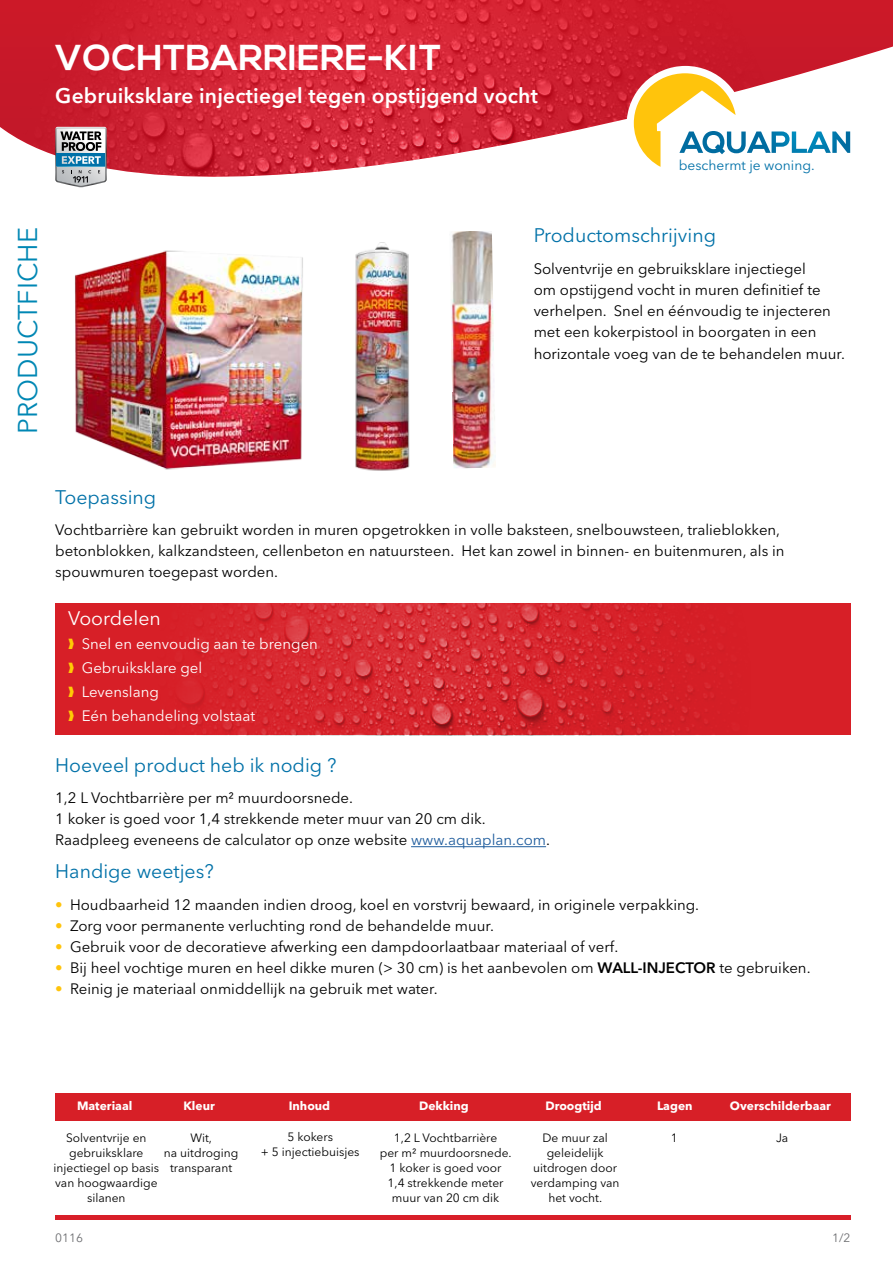
<style>
.page{position:relative;width:893px;height:1263px;background:#fff}
.page>*{position:absolute;margin:0;border:0;box-sizing:border-box;transform-origin:0 0}
.t1{font:700 36px "Nexa";letter-spacing:.01em;color:#fff}
.t2{font:27px "Avenir Next LT Pro";color:#0087b4}
.t3{font:600 21px "Avenir Next LT Pro";letter-spacing:.01em;color:#fff}
.t4{font:19.5px "Avenir Next LT Pro";color:#0071a8}
.t5{font:19.5px "Avenir Next LT Pro";color:#fff}
.t6{font:15px/21px "Avenir Next LT Pro";color:#000}
.t7{font:15px/24px "Avenir Next LT Pro";color:#fff}
.t8{font:13.8px "Avenir Next LT Pro";color:#0071a8}
.t9{font:12px/15px "Avenir Next LT Pro";color:#000;text-align:center}
.t10{font:700 12px "Avenir Next LT Pro";color:#fff}
.t11{font:12px "Avenir Next LT Pro";color:#6d6e71}
.s1{color:#ffcb05}
.s2{color:#215e9e}
.s3{color:#ffc40c}
.s4{font-weight:600}
</style>
<div class="page">
<hr style="left:411px;top:846px;width:135px;height:1px;background:#215e9e">
<div style="left:55px;top:1093px;width:795px;height:27px;background:#d71f27"></div>
<hr style="left:55px;top:1215px;width:795px;height:4px;background:#d81f29">
<img style="left:355px;top:257px;width:55px;height:214px">
<img style="left:451px;top:257px;width:45px;height:211px">
<img style="left:75px;top:257px;width:228px;height:213px">
<img style="left:0;top:0;width:893px;height:257px">
<svg style="left:55px;top:127px;width:52px;height:60px;background:#93a5af"></svg>
<div style="left:627px;top:66px;width:117px;height:118px;background:#fff;border-radius:50%"></div>
<svg style="left:634px;top:73px;width:216px;height:94px"></svg>
<img style="left:55px;top:603px;width:795px;height:132px">
<h1 class="t1" style="left:55px;top:37px;width:387px">VOCHTBARRIERE-KIT</h1>
<h3 class="t3" style="left:55px;top:83px;width:484px">Gebruiksklare injectiegel tegen opstijgend vocht</h3>
<p class="t8" style="left:679px;top:157px;width:137px">beschermt je woning.</p>
<h2 class="t2" style="left:12px;top:434px;width:208px;rotate:-90deg">PRODUCTFICHE</h2>
<h3 class="t4" style="left:534px;top:224px;width:184px">Productomschrijving</h3>
<p class="t6" style="left:534px;top:258px;width:299px">Solventvrije en gebruiksklare injectiegel om opstijgend vocht in muren definitief te verhelpen. Snel en éénvoudig te injecteren met een kokerpistool in boorgaten in een</p>
<p class="t6" style="left:534px;top:343px;width:313px">horizontale voeg van de te behandelen muur.</p>
<h3 class="t4" style="left:55px;top:485px;width:102px">Toepassing</h3>
<p class="t6" style="left:55px;top:519px;width:731px">Vochtbarrière kan gebruikt worden in muren opgetrokken in volle baksteen, snelbouwsteen, tralieblokken, betonblokken, kalkzandsteen, cellenbeton en natuursteen. Het kan zowel in binnen- en buitenmuren, als in spouwmuren toegepast worden.</p>
<h3 class="t5" style="left:68px;top:606px;width:94px">Voordelen</h3>
<p class="t7" style="left:68px;top:631px;width:251px"><span class="s1">❱</span> Snel en eenvoudig aan te brengen <span class="s1">❱</span> Gebruiksklare gel<br><span class="s1">❱</span> Levenslang<br><span class="s1">❱</span> Eén behandeling volstaat</p>
<h3 class="t4" style="left:55px;top:753px;width:283px">Hoeveel product heb ik nodig ?</h3>
<p class="t6" style="left:55px;top:787px;width:496px">1,2 L Vochtbarrière per m² muurdoorsnede.<br>1 koker is goed voor 1,4 strekkende meter muur van 20 cm dik.<br>Raadpleeg eveneens de calculator op onze website <span class="s2">www.aquaplan.com</span>.</p>
<h3 class="t4" style="left:55px;top:860px;width:160px">Handige weetjes?</h3>
<p class="t6" style="left:55px;top:894px;width:645px"><span class="s3">•</span> Houdbaarheid 12 maanden indien droog, koel en vorstvrij bewaard, in originele verpakking.</p>
<p class="t6" style="left:55px;top:915px;width:440px"><span class="s3">•</span> Zorg voor permanente verluchting rond de behandelde muur.</p>
<p class="t6" style="left:55px;top:936px;width:564px"><span class="s3">•</span> Gebruik voor de decoratieve afwerking een dampdoorlaatbaar materiaal of verf.</p>
<p class="t6" style="left:55px;top:957px;width:757px"><span class="s3">•</span> Bij heel vochtige muren en heel dikke muren (&gt; 30 cm) is het aanbevolen om <span class="s4">WALL-INJECTOR</span> te gebruiken.</p>
<p class="t6" style="left:55px;top:978px;width:384px"><span class="s3">•</span> Reinig je materiaal onmiddellijk na gebruik met water.</p>
<p class="t10" style="left:77px;top:1099px;width:57px">Materiaal</p>
<p class="t10" style="left:183px;top:1099px;width:33px">Kleur</p>
<p class="t10" style="left:289px;top:1099px;width:43px">Inhoud</p>
<p class="t10" style="left:419px;top:1099px;width:51px">Dekking</p>
<p class="t10" style="left:545px;top:1099px;width:58px">Droogtijd</p>
<p class="t10" style="left:657px;top:1099px;width:37px">Lagen</p>
<p class="t10" style="left:730px;top:1099px;width:103px">Overschilderbaar</p>
<p class="t9" style="left:53px;top:1130px;width:107px">Solventvrije en gebruiksklare injectiegel op basis van hoogwaardige silanen</p>
<p class="t9" style="left:164px;top:1130px;width:76px">Wit,<br>na uitdroging transparant</p>
<p class="t9" style="left:261px;top:1130px;width:100px">5 kokers<br>+ 5 injectiebuisjes</p>
<p class="t9" style="left:380px;top:1130px;width:133px">1,2 L Vochtbarrière<br>per m² muurdoorsnede.<br>1 koker is goed voor<br>1,4 strekkende meter muur van 20 cm dik</p>
<p class="t9" style="left:531px;top:1130px;width:90px">De muur zal geleidelijk uitdrogen door verdamping van het vocht.</p>
<p class="t9" style="left:671px;top:1130px;width:8px">1</p>
<p class="t9" style="left:776px;top:1130px;width:14px">Ja</p>
<p class="t11" style="left:55px;top:1231px;width:29px">0116</p>
<p class="t11" style="left:832px;top:1231px;width:20px">1/2</p>
</div>
